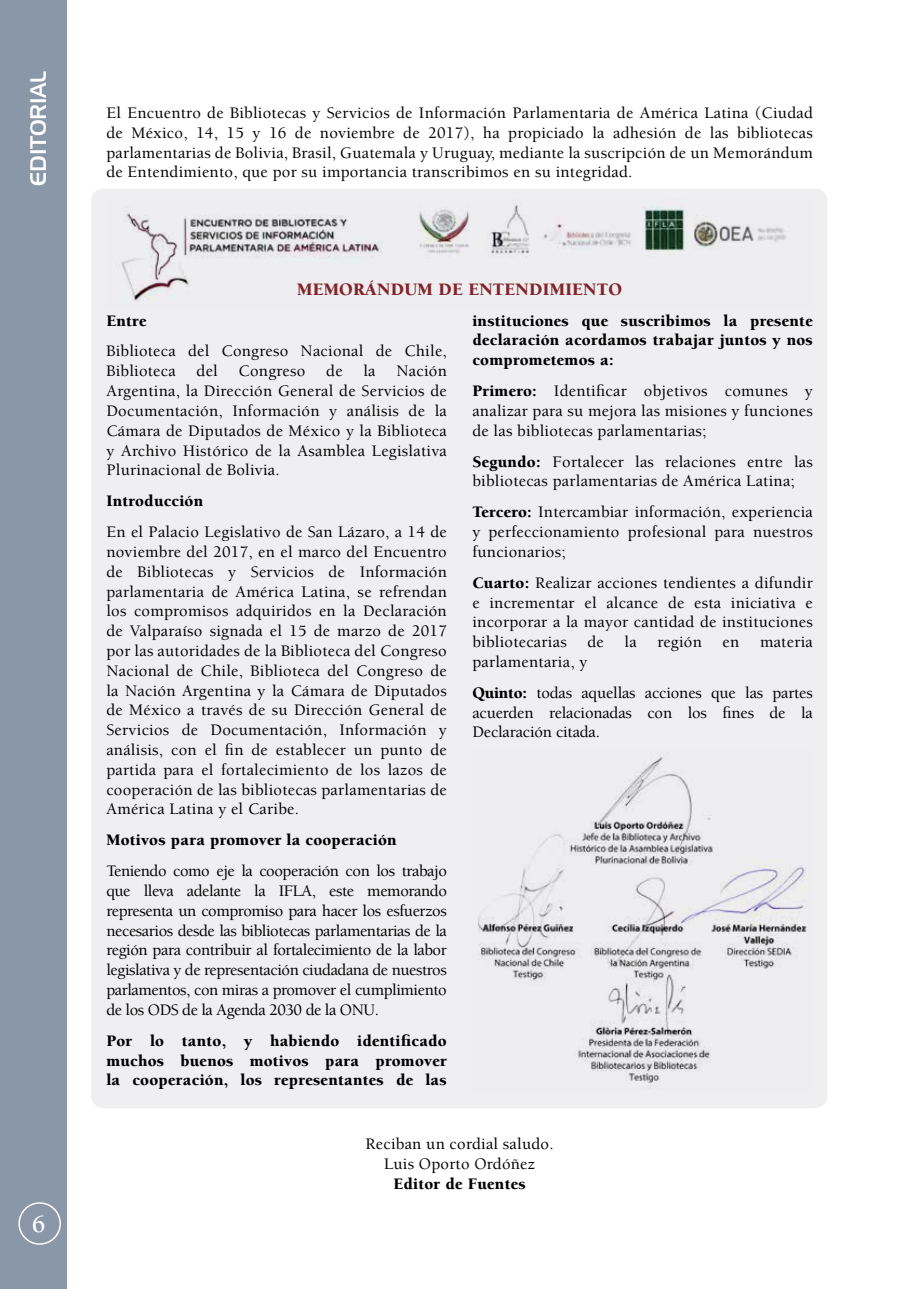
<style>
.page{position:relative;width:898px;height:1289px;background:#fff}
.page>*{position:absolute;margin:0;border:0;box-sizing:border-box;transform-origin:0 0}
.t1{font:700 25.35px "Berkeley Std";color:#fff}
.t2{font:21.45px "Aero Light Regular SWFTE";letter-spacing:-.015em;color:#fff}
.t3{font:900 18px "Berkeley Std";letter-spacing:.015em;color:#822329}
.t4{font:500 16.5px/19.8px "Berkeley Std";letter-spacing:.015em;color:#000;text-align:justify}
.t5{font:900 16.5px/19.8px "Berkeley Std";letter-spacing:.015em;color:#000;text-align:justify}
.t6{font:500 16.5px/30.9px "Berkeley Std";letter-spacing:-.01em;color:#000}
.s1{font-weight:900}
</style>
<div class="page">
<div style="left:0;top:0;width:67px;height:1288px;background:#8997a9"></div>
<div style="left:18px;top:1202px;width:43px;height:42px;border:2px solid #fff;border-radius:50%"></div>
<div style="left:91px;top:188px;width:736px;height:920px;background:#efeff1;border-radius:13px"></div>
<img style="left:477px;top:752px;width:330px;height:331px">
<img style="left:121px;top:204px;width:665px;height:98px">
<h2 class="t2" style="left:25px;top:186px;width:116px;rotate:-90deg">EDITORIAL</h2>
<h1 class="t1" style="left:32px;top:1209px;width:15px">6</h1>
<p class="t4" style="left:106px;top:103px;width:707px">El Encuentro de Bibliotecas y Servicios de Información Parlamentaria de América Latina (Ciudad de México, 14, 15 y 16 de noviembre de 2017), ha propiciado la adhesión de las bibliotecas parlamentarias de Bolivia, Brasil, Guatemala y Uruguay, mediante la suscripción de un Memorándum de Entendimiento, que por su importancia transcribimos en su integridad.</p>
<p class="t3" style="left:297px;top:279px;width:326px">MEMORÁNDUM DE ENTENDIMIENTO</p>
<p class="t5" style="left:106px;top:311px;width:42px">Entre</p>
<p class="t4" style="left:106px;top:342px;width:342px">Biblioteca del Congreso Nacional de Chile,<br>Biblioteca</p>
<p class="t4" style="left:196px;top:361px;width:23px">del</p>
<p class="t4" style="left:238px;top:361px;width:68px">Congreso</p>
<p class="t4" style="left:326px;top:361px;width:18px">de</p>
<p class="t4" style="left:363px;top:361px;width:14px">la</p>
<p class="t4" style="left:106px;top:361px;width:342px;text-indent:290px">Nación Argentina, la Dirección General de Servicios de Documentación, Información y análisis de la Cámara de Diputados de México y la Biblioteca y Archivo Histórico de la Asamblea Legislativa Plurinacional de Bolivia.</p>
<p class="t5" style="left:106px;top:491px;width:98px">Introducción</p>
<p class="t4" style="left:106px;top:522px;width:342px">En el Palacio Legislativo de San Lázaro, a 14 de noviembre del 2017, en el marco del Encuentro de Bibliotecas y Servicios de Información parlamentaria de América Latina, se refrendan los compromisos adquiridos en la Declaración de Valparaíso signada el 15 de marzo de 2017 por las autoridades de la Biblioteca del Congreso Nacional de Chile, Biblioteca del Congreso de la Nación Argentina y la Cámara de Diputados de México a través de su Dirección General de Servicios de Documentación, Información y análisis, con el fin de establecer un punto de partida para el fortalecimiento de los lazos de cooperación de las bibliotecas parlamentarias de América Latina y el Caribe.</p>
<p class="t5" style="left:106px;top:830px;width:291px">Motivos para promover la cooperación</p>
<p class="t4" style="left:106px;top:861px;width:342px">Teniendo como eje la cooperación con los trabajo que lleva adelante la IFLA, este memorando representa un compromiso para hacer los esfuerzos necesarios desde las bibliotecas parlamentarias de la región para contribuir al fortalecimiento de la labor legislativa y de representación ciudadana de nuestros parlamentos, con miras a promover el cumplimiento de los ODS de la Agenda 2030 de la ONU.</p>
<p class="t5" style="left:106px;top:1030px;width:342px">Por lo tanto, y habiendo identificado muchos buenos motivos para promover la cooperación, los representantes de las</p>
<p class="t5" style="left:472px;top:311px;width:342px">instituciones que suscribimos la presente declaración acordamos trabajar juntos y nos comprometemos a:</p>
<p class="t4" style="left:472px;top:381px;width:342px"><span class="s1">Primero:</span> Identificar objetivos comunes y analizar para su mejora las misiones y funciones de las bibliotecas parlamentarias;</p>
<p class="t4" style="left:472px;top:452px;width:342px"><span class="s1">Segundo:</span> Fortalecer las relaciones entre las bibliotecas parlamentarias de América Latina;</p>
<p class="t4" style="left:472px;top:502px;width:342px"><span class="s1">Tercero:</span> Intercambiar información, experiencia y perfeccionamiento profesional para nuestros funcionarios;</p>
<p class="t4" style="left:472px;top:573px;width:342px"><span class="s1">Cuarto:</span> Realizar acciones tendientes a difundir e incrementar el alcance de esta iniciativa e incorporar a la mayor cantidad de instituciones bibliotecarias</p>
<p class="t4" style="left:587px;top:632px;width:18px">de</p>
<p class="t4" style="left:624px;top:632px;width:14px">la</p>
<p class="t4" style="left:657px;top:632px;width:46px">región</p>
<p class="t4" style="left:722px;top:632px;width:18px">en</p>
<p class="t4" style="left:759px;top:632px;width:54px">materia</p>
<p class="t6" style="left:472px;top:646px;width:342px">parlamentaria, y<br><span class="s1">Quinto:</span> todas aquellas acciones que las partes</p>
<p class="t6" style="left:472px;top:703px;width:342px;line-height:19.8px">acuerden relacionadas con los fines de la<br>Declaración citada.</p>
<p class="t4" style="left:365px;top:1134px;width:189px;text-align:center">Reciban un cordial saludo.<br>Luis Oporto Ordóñez</p>
<p class="t5" style="left:393px;top:1173px;width:134px">Editor de Fuentes</p>
</div>
